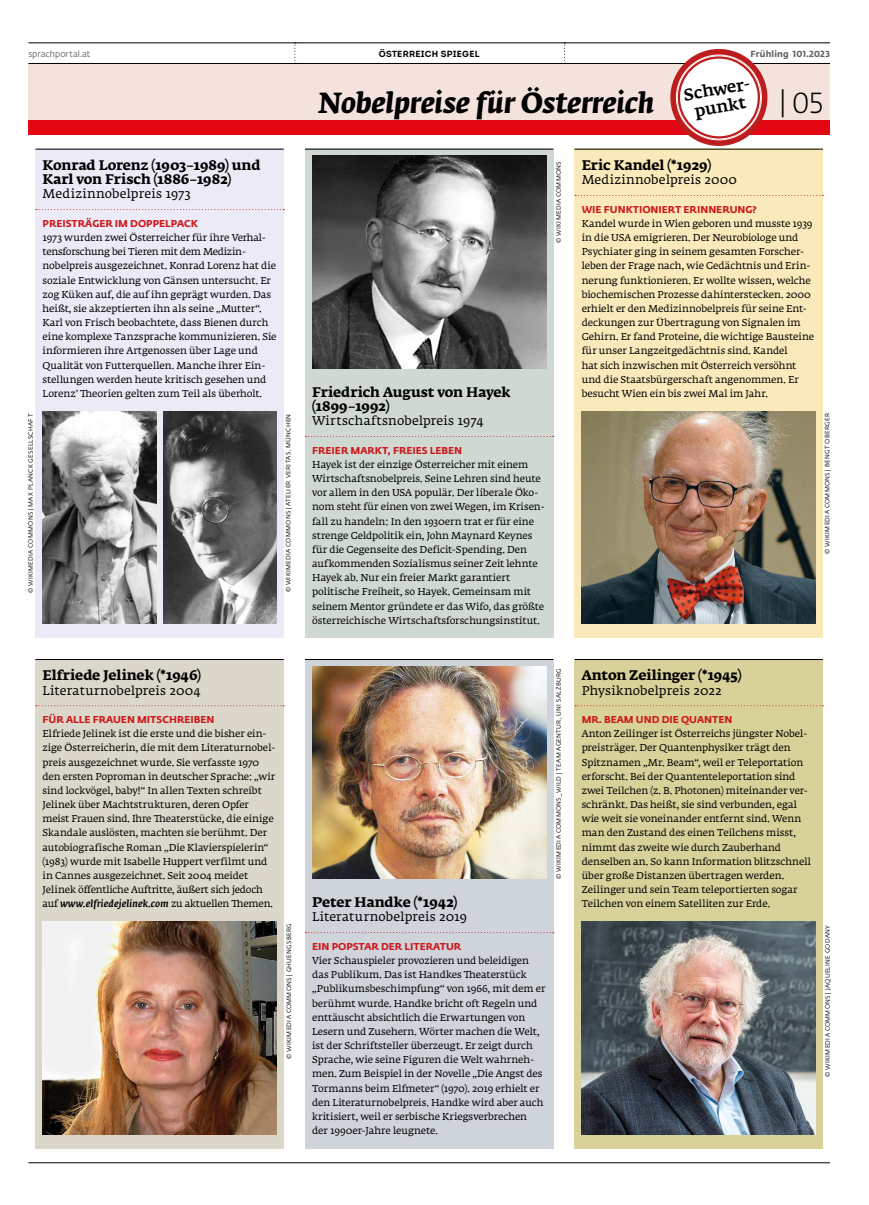
<style>
.page{position:relative;width:869px;height:1205px;background:#fff}
.page>*{position:absolute;margin:0;border:0;box-sizing:border-box;transform-origin:0 0}
.t1{font:italic 700 28.75px "Fedra Serif A Std";letter-spacing:-.01em;color:#000}
.t2{font:300 28.75px "Fedra Sans Std";color:#000}
.t3{font:500 16.38px/17.8px "Fedra Serif A Std";color:#000;text-align:center}
.t4{font:700 13.75px/14.1px "Fedra Serif A Std";letter-spacing:-.005em;color:#000}
.t5{font:12.5px "Fedra Serif A Std";letter-spacing:.015em;color:#000}
.t6{font:9.88px/14.1px "Fedra Serif A Std";letter-spacing:-.005em;color:#000}
.t7{font:700 9.88px "Fedra Sans Std";color:#cd171a}
.t8{font:700 8.88px "Intro";letter-spacing:.03em;color:#000}
.t9{font:700 8.75px "Fedra Sans Std";letter-spacing:.015em;color:#646363}
.t10{font:8.75px "Fedra Sans Std";color:#646363}
.t11{font:6.25px "Fedra Sans Std";letter-spacing:.045em;color:#000}
.s1{font-weight:500;font-style:italic}
</style>
<div class="page">
<div style="left:35px;top:149px;width:248px;height:489px;background:#ebeaf6"></div>
<img style="left:163px;top:411px;width:113px;height:213px">
<img style="left:43px;top:411px;width:113px;height:213px">
<div style="left:35px;top:659px;width:248px;height:489px;background:#dbd7ca"></div>
<img style="left:43px;top:921px;width:233px;height:213px">
<div style="left:28px;top:64px;width:801px;height:56px;background:#f3e3dc"></div>
<div style="left:28px;top:120px;width:801px;height:15px;background:#e30613"></div>
<hr style="left:28px;top:43px;width:801px;height:1px;background:#000">
<hr style="left:28px;top:63px;width:801px;height:1px;background:#000">
<svg style="left:294px;top:43px;width:2px;height:20px"></svg>
<svg style="left:563px;top:43px;width:2px;height:20px"></svg>
<hr style="left:28px;top:1162px;width:801px;height:1px;background:#000">
<svg style="left:670px;top:49px;width:97px;height:97px;background:#cb4e4e"></svg>
<div style="left:679px;top:59px;width:78px;height:77px;background:#fff;border-radius:50%"></div>
<hr style="left:35px;top:149px;width:248px;height:1px;background:#000">
<svg style="left:36px;top:209px;width:248px;height:1px"></svg>
<div style="left:305px;top:149px;width:248px;height:489px;background:#d0d9d1"></div>
<hr style="left:305px;top:149px;width:248px;height:1px;background:#000">
<svg style="left:305px;top:436px;width:248px;height:1px"></svg>
<div style="left:574px;top:149px;width:248px;height:489px;background:#fae9ba"></div>
<hr style="left:574px;top:149px;width:248px;height:1px;background:#000">
<svg style="left:575px;top:195px;width:248px;height:1px"></svg>
<hr style="left:35px;top:659px;width:248px;height:1px;background:#000">
<svg style="left:36px;top:705px;width:248px;height:1px"></svg>
<div style="left:305px;top:659px;width:248px;height:489px;background:#cfd3da"></div>
<hr style="left:305px;top:659px;width:248px;height:1px;background:#000">
<svg style="left:305px;top:932px;width:248px;height:1px"></svg>
<div style="left:574px;top:659px;width:248px;height:489px;background:#d8d199"></div>
<hr style="left:574px;top:659px;width:248px;height:1px;background:#000">
<svg style="left:575px;top:705px;width:248px;height:1px"></svg>
<img style="left:312px;top:666px;width:234px;height:213px">
<img style="left:312px;top:156px;width:234px;height:213px">
<img style="left:581px;top:411px;width:234px;height:213px">
<img style="left:581px;top:921px;width:234px;height:213px">
<p class="t10" style="left:28px;top:48px;width:64px">sprachportal.at</p>
<p class="t8" style="left:378px;top:48px;width:102px">ÖSTERREICH SPIEGEL</p>
<p class="t9" style="left:750px;top:48px;width:81px">Frühling 101.2023</p>
<h1 class="t1" style="left:318px;top:87px;width:337px">Nobelpreise für Österreich</h1>
<h1 class="t2" style="left:779px;top:86px;width:45px">|05</h1>
<h2 class="t3" style="left:682px;top:87px;width:70px;rotate:-10deg">Schwer&shy;punkt</h2>
<h3 class="t4" style="left:43px;top:159px;width:219px">Konrad Lorenz (1903–1989) und<br>Karl von Frisch (1886–1982)</h3>
<p class="t5" style="left:43px;top:186px;width:150px">Medizinnobelpreis 1973</p>
<p class="t7" style="left:43px;top:217px;width:157px">PREISTRÄGER IM DOPPELPACK</p>
<p class="t6" style="left:43px;top:231px;width:235px">1973 wurden zwei Österreicher für ihre Verhal&shy;tensforschung bei Tieren mit dem Medizin&shy;nobelpreis ausgezeichnet. Konrad Lorenz hat die soziale Entwicklung von Gänsen untersucht. Er zog Küken auf, die auf ihn geprägt wurden. Das heißt, sie akzeptierten ihn als seine „Mutter“.<br>Karl von Frisch beobachtete, dass Bienen durch eine komplexe Tanzsprache kommunizieren. Sie informieren ihre Artgenossen über Lage und Qualität von Futterquellen. Manche ihrer Ein&shy;stellungen werden heute kritisch gesehen und Lorenz’ Theorien gelten zum Teil als überholt.</p>
<p class="t11" style="left:27px;top:593px;width:181px;rotate:-90deg">© WIKIMEDIA COMMONS | MAX PLANCK GESELLSCHAFT</p>
<p class="t11" style="left:284px;top:592px;width:180px;rotate:-90deg">© WIKIMEDIA COMMONS | ATELIER VERITAS, MÜNCHEN</p>
<h3 class="t4" style="left:43px;top:669px;width:160px">Elfriede Jelinek (*1946)</h3>
<p class="t5" style="left:43px;top:682px;width:160px">Literaturnobelpreis 2004</p>
<p class="t7" style="left:43px;top:713px;width:173px">FÜR ALLE FRAUEN MITSCHREIBEN</p>
<p class="t6" style="left:43px;top:727px;width:234px">Elfriede Jelinek ist die erste und die bisher ein&shy;zige Österreicherin, die mit dem Literaturnobel&shy;preis ausgezeichnet wurde. Sie verfasste 1970 den ersten Poproman in deutscher Sprache: „wir sind lockvögel, baby!“ In allen Texten schreibt Jelinek über Machtstrukturen, deren Opfer meist Frauen sind. Ihre Theaterstücke, die einige Skandale auslösten, machten sie berühmt. Der autobiografische Roman „Die Klavierspielerin“ (1983) wurde mit Isabelle Huppert verfilmt und in Cannes ausgezeichnet. Seit 2004 meidet Jelinek öffentliche Auftritte, äußert sich jedoch auf <span class="s1">www.elfriedejelinek.com</span> zu aktuellen Themen.</p>
<p class="t11" style="left:285px;top:1059px;width:137px;rotate:-90deg">© WIKIMEDIA COMMONS | GHUENGSBERG</p>
<p class="t11" style="left:554px;top:243px;width:83px;rotate:-90deg">© WIKIMEDIA COMMONS</p>
<h3 class="t4" style="left:312px;top:386px;width:200px">Friedrich August von Hayek (1899–1992)</h3>
<p class="t5" style="left:312px;top:413px;width:173px">Wirtschaftsnobelpreis 1974</p>
<p class="t7" style="left:312px;top:444px;width:151px">FREIER MARKT, FREIES LEBEN</p>
<p class="t6" style="left:312px;top:458px;width:234px">Hayek ist der einzige Österreicher mit einem Wirtschaftsnobelpreis. Seine Lehren sind heute vor allem in den USA populär. Der liberale Öko&shy;nom steht für einen von zwei Wegen, im Krisen&shy;fall zu handeln: In den 1930ern trat er für eine strenge Geldpolitik ein, John Maynard Keynes für die Gegenseite des Deficit-Spending. Den aufkommenden Sozialismus seiner Zeit lehnte Hayek ab. Nur ein freier Markt garantiert politische Freiheit, so Hayek. Gemeinsam mit seinem Mentor gründete er das Wifo, das größte österreichische Wirtschaftsforschungsinstitut.</p>
<h3 class="t4" style="left:312px;top:896px;width:147px">Peter Handke (*1942)</h3>
<p class="t5" style="left:312px;top:909px;width:156px">Literaturnobelpreis 2019</p>
<p class="t7" style="left:312px;top:940px;width:150px">EIN POPSTAR DER LITERATUR</p>
<p class="t6" style="left:312px;top:954px;width:235px">Vier Schauspieler provozieren und beleidigen das Publikum. Das ist Handkes Theaterstück „Publikumsbeschimpfung“ von 1966, mit dem er berühmt wurde. Handke bricht oft Regeln und enttäuscht absichtlich die Erwartungen von Lesern und Zusehern. Wörter machen die Welt, ist der Schriftsteller überzeugt. Er zeigt durch Sprache, wie seine Figuren die Welt wahrneh&shy;men. Zum Beispiel in der Novelle „Die Angst des Tormanns beim Elfmeter“ (1970). 2019 erhielt er den Literaturnobelpreis. Handke wird aber auch kritisiert, weil er serbische Kriegsverbrechen<br>der 1990er-Jahre leugnete.</p>
<p class="t11" style="left:554px;top:878px;width:212px;rotate:-90deg">© WIKIMEDIA COMMONS_WILD | TEAM AGENTUR, UNI SALZBURG</p>
<h3 class="t4" style="left:581px;top:159px;width:131px">Eric Kandel (*1929)</h3>
<p class="t5" style="left:581px;top:172px;width:157px">Medizinnobelpreis 2000</p>
<p class="t7" style="left:581px;top:203px;width:176px">WIE FUNKTIONIERT ERINNERUNG?</p>
<p class="t6" style="left:581px;top:217px;width:234px">Kandel wurde in Wien geboren und musste 1939 in die USA emigrieren. Der Neurobiologe und Psychiater ging in seinem gesamten Forscher&shy;leben der Frage nach, wie Gedächtnis und Erin&shy;nerung funktionieren. Er wollte wissen, welche biochemischen Prozesse dahinterstecken. 2000 erhielt er den Medizinnobelpreis für seine Ent&shy;deckungen zur Übertragung von Signalen im Gehirn. Er fand Proteine, die wichtige Bausteine für unser Langzeitgedächtnis sind. Kandel<br>hat sich inzwischen mit Österreich versöhnt und die Staatsbürgerschaft angenommen. Er besucht Wien ein bis zwei Mal im Jahr.</p>
<p class="t11" style="left:823px;top:554px;width:142px;rotate:-90deg">© WIKIMEDIA COMMONS | BENGT OBERGER</p>
<h3 class="t4" style="left:581px;top:669px;width:161px">Anton Zeilinger (*1945)</h3>
<p class="t5" style="left:581px;top:682px;width:141px">Physiknobelpreis 2022</p>
<p class="t7" style="left:581px;top:713px;width:152px">MR. BEAM UND DIE QUANTEN</p>
<p class="t6" style="left:581px;top:727px;width:231px">Anton Zeilinger ist Österreichs jüngster Nobel&shy;preisträger. Der Quantenphysiker trägt den Spitznamen „Mr. Beam“, weil er Teleportation erforscht. Bei der Quantenteleportation sind zwei Teilchen (z. B. Photonen) miteinander ver&shy;schränkt. Das heißt, sie sind verbunden, egal wie weit sie voneinander entfernt sind. Wenn man den Zustand des einen Teilchens misst, nimmt das zweite wie durch Zauberhand denselben an. So kann Information blitzschnell über große Distanzen übertragen werden.<br>Zeilinger und sein Team teleportierten sogar Teilchen von einem Satelliten zur Erde.</p>
<p class="t11" style="left:823px;top:1077px;width:153px;rotate:-90deg">© WIKIMEDIA COMMONS | JAQUELINE GODANY</p>
</div>
